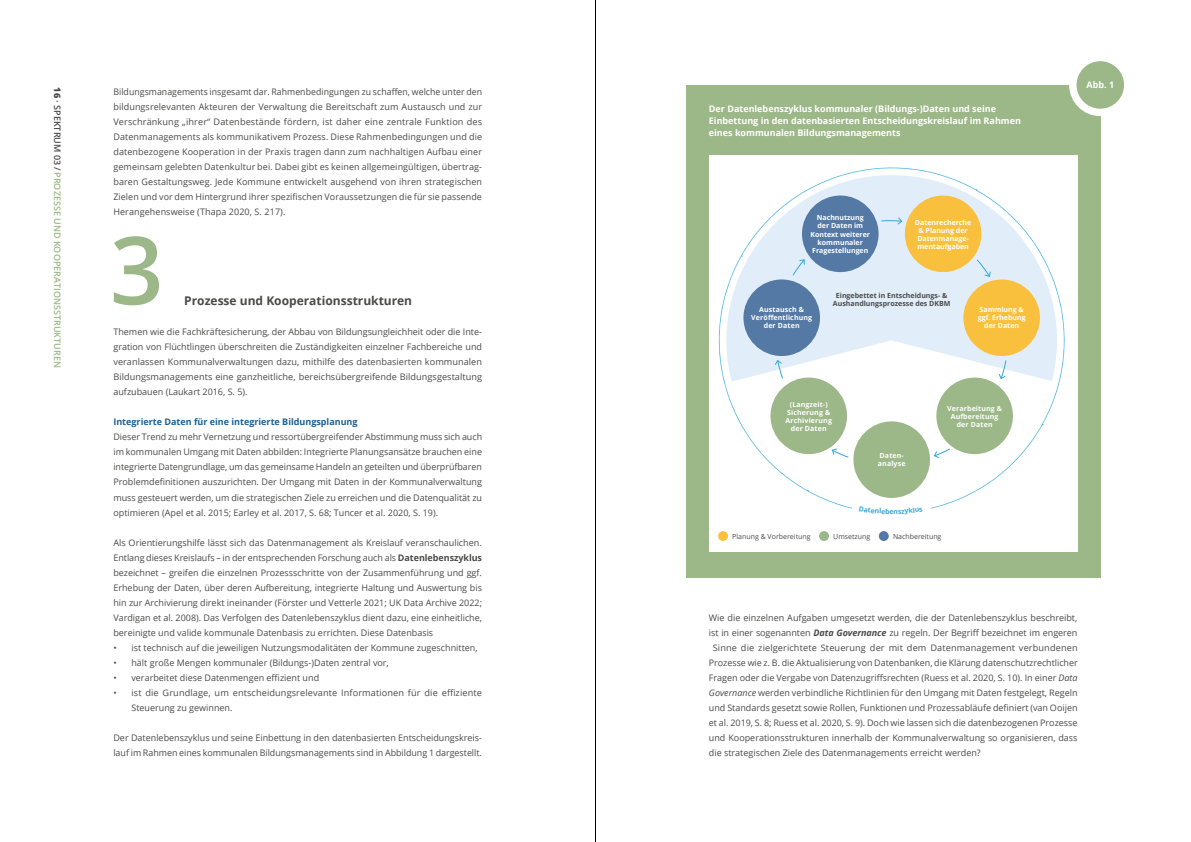
<style>
.page{position:relative;width:1191px;height:842px;background:#fff}
.page>*{position:absolute;margin:0;border:0;box-sizing:border-box;transform-origin:0 0}
.t1{font:600 94.1px "Open Sans";color:#9cb788}
.t2{font:700 12px "Open Sans";color:#4a4a49}
.t3{font:9px/15px "Open Sans";color:#4a4a49;text-align:justify}
.t4{font:700 9px/12px "Open Sans";color:#fff}
.t5{font:700 9px "Open Sans";color:#1d5f90}
.t6{font:600 9px "Open Sans";color:#9cb788}
.t7{font:700 7px/8px "Open Sans";color:#fff;text-align:center}
.t8{font:700 7px/8px "Open Sans";letter-spacing:.02em;color:#fff;text-align:center}
.t9{font:700 7px/8px "Open Sans";color:#4a4a49;text-align:center}
.t10{font:7px "Open Sans";color:#4a4a49}
.t11{font:700 6.9px "Open Sans";color:#31a9d9}
.s1{font-weight:800;color:#4a4a49}
.s2{color:#4a4a49}
.s3{font-weight:700}
.s4{font-weight:700;font-style:italic}
.s5{font-style:italic}
</style>
<div class="page">
<div style="left:686px;top:85px;width:414px;height:493px;background:#9cb788"></div>
<div style="left:1072px;top:57px;width:55px;height:55px;background:#9cb788;border-radius:50%"></div>
<div style="left:1069px;top:54px;width:62px;height:62px;border:7px solid #fff;border-radius:50%"></div>
<div style="left:709px;top:155px;width:368px;height:397px;background:#fff"></div>
<div style="left:718px;top:531px;width:10px;height:10px;background:#f9c03e;border-radius:50%"></div>
<div style="left:819px;top:531px;width:10px;height:10px;background:#9cb788;border-radius:50%"></div>
<svg style="left:878px;top:531px;width:10px;height:10px"></svg>
<hr style="left:595px;top:0;width:1px;height:842px;background:#000">
<svg style="left:718px;top:155px;width:360px;height:382px"></svg>
<p class="t6" style="left:63px;top:87px;width:282px;rotate:90deg"><span class="s1">16</span> <span class="s2">· SPEKTRUM 03 /</span> PROZESSE UND KOOPERATIONSSTRUKTUREN</p>
<p class="t3" style="left:113px;top:84px;width:370px">Bildungsmanagements insgesamt dar. Rahmenbedingungen zu schaffen, welche unter den bildungsrelevanten Akteuren der Verwaltung die Bereitschaft zum Austausch und zur Verschränkung „ihrer“ Datenbestände fördern, ist daher eine zentrale Funktion des Datenmanagements als kommunikativem Prozess. Diese Rahmenbedingungen und die datenbezogene Kooperation in der Praxis tragen dann zum nachhaltigen Aufbau einer gemeinsam gelebten Datenkultur bei. Dabei gibt es keinen allgemeingültigen, übertrag&shy;baren Gestaltungsweg. Jede Kommune entwickelt ausgehend von ihren strategischen Zielen und vor dem Hintergrund ihrer spezifischen Voraussetzungen die für sie passende Herangehensweise (Thapa 2020, S. 217).</p>
<h1 class="t1" style="left:110px;top:206px;width:55px">3</h1>
<h2 class="t2" style="left:184px;top:293px;width:229px">Prozesse und Kooperationsstrukturen</h2>
<p class="t3" style="left:113px;top:324px;width:370px">Themen wie die Fachkräftesicherung, der Abbau von Bildungsungleichheit oder die Inte&shy;gration von Flüchtlingen überschreiten die Zuständigkeiten einzelner Fachbereiche und veranlassen Kommunalverwaltungen dazu, mithilfe des datenbasierten kommunalen Bildungsmanagements eine ganzheitliche, bereichsübergreifende Bildungsgestaltung aufzubauen (Laukart 2016, S. 5).</p>
<p class="t5" style="left:113px;top:416px;width:246px">Integrierte Daten für eine integrierte Bildungsplanung</p>
<p class="t3" style="left:113px;top:429px;width:370px">Dieser Trend zu mehr Vernetzung und ressortübergreifender Abstimmung muss sich auch im kommunalen Umgang mit Daten abbilden: Integrierte Planungsansätze brauchen eine integrierte Datengrundlage, um das gemeinsame Handeln an geteilten und überprüfbaren Problemdefinitionen auszurichten. Der Umgang mit Daten in der Kommunalverwaltung muss gesteuert werden, um die strategischen Ziele zu erreichen und die Datenqualität zu optimieren (Apel et al. 2015; Earley et al. 2017, S. 68; Tuncer et al. 2020, S. 19).</p>
<p class="t3" style="left:113px;top:534px;width:370px">Als Orientierungshilfe lässt sich das Datenmanagement als Kreislauf veranschaulichen.<br>Entlang dieses Kreislaufs – in der entsprechenden Forschung auch als <span class="s3">Datenlebenszyklus </span>bezeichnet – greifen die einzelnen Prozessschritte von der Zusammenführung und ggf.<br>Erhebung der Daten, über deren Aufbereitung, integrierte Haltung und Auswertung bis hin zur Archivierung direkt ineinander (Förster und Vetterle 2021; UK Data Archive 2022; Vardigan et al. 2008). Das Verfolgen des Datenlebenszyklus dient dazu, eine einheitliche, bereinigte und valide kommunale Datenbasis zu errichten. Diese Datenbasis</p>
<p class="t3" style="left:113px;top:639px;width:366px">• ist technisch auf die jeweiligen Nutzungsmodalitäten der Kommune zugeschnitten,</p>
<p class="t3" style="left:113px;top:654px;width:277px">• hält große Mengen kommunaler (Bildungs-)Daten zentral vor,</p>
<p class="t3" style="left:113px;top:669px;width:207px">• verarbeitet diese Datenmengen effizient und</p>
<p class="t3" style="left:131px;top:684px;width:352px;text-indent:-18px">• ist die Grundlage, um entscheidungsrelevante Informationen für die effiziente<br>Steuerung zu gewinnen.</p>
<p class="t3" style="left:113px;top:729px;width:370px">Der Datenlebenszyklus und seine Einbettung in den datenbasierten Entscheidungskreis&shy;lauf im Rahmen eines kommunalen Bildungsmanagements sind in Abbildung 1 dargestellt.</p>
<p class="t4" style="left:709px;top:102px;width:313px">Der Datenlebenszyklus kommunaler (Bildungs-)Daten und seine<br>Einbettung in den datenbasierten Entscheidungskreislauf im Rahmen eines kommunalen Bildungsmanagements</p>
<p class="t4" style="left:1086px;top:79px;width:29px">Abb. 1</p>
<p class="t7" style="left:810px;top:214px;width:61px">Nachnutzung der Daten im<br>Kontext weiterer kommunaler<br>Fragestellungen</p>
<p class="t7" style="left:915px;top:218px;width:58px">Datenrecherche &amp; Planung der<br>Datenmanage&shy;mentaufgaben</p>
<p class="t8" style="left:751px;top:306px;width:62px">Austausch &amp;<br>Veröffentlichung der Daten</p>
<p class="t9" style="left:833px;top:292px;width:119px">Eingebettet in Entscheidungs- &amp;<br>Aushandlungsprozesse des DKBM</p>
<p class="t7" style="left:977px;top:306px;width:49px">Sammlung &amp; ggf. Erhebung der Daten</p>
<p class="t8" style="left:785px;top:400px;width:48px">(Langzeit-)<br>Sicherung &amp;<br>Archivierung der Daten</p>
<p class="t8" style="left:878px;top:452px;width:29px;text-align:left">Daten&shy;analyse</p>
<p class="t11" style="left:889px;top:507px;width:6px">e</p>
<p class="t8" style="left:947px;top:404px;width:57px">Verarbeitung &amp;<br>Aufbereitung der Daten</p>
<p class="t10" style="left:732px;top:531px;width:80px">Planung &amp; Vorbereitung</p>
<p class="t10" style="left:833px;top:531px;width:39px">Umsetzung</p>
<p class="t10" style="left:893px;top:531px;width:50px">Nachbereitung</p>
<p class="t3" style="left:709px;top:609px;width:370px">Wie die einzelnen Aufgaben umgesetzt werden, die der Datenlebenszyklus beschreibt,</p>
<p class="t3" style="left:709px;top:624px;width:370px">ist in einer sogenannten <span class="s4">Data Governance</span> zu regeln. Der Begriff bezeichnet im engeren</p>
<p class="t3" style="left:713px;top:639px;width:366px">Sinne die zielgerichtete Steuerung der mit dem Datenmanagement verbundenen</p>
<p class="t3" style="left:709px;top:654px;width:370px">Prozesse wie z. B. die Aktualisierung von Datenbanken, die Klärung datenschutzrechtlicher</p>
<p class="t3" style="left:709px;top:669px;width:370px">Fragen oder die Vergabe von Datenzugriffsrechten (Ruess et al. 2020, S. 10). In einer <span class="s5">Data</span></p>
<p class="t3" style="left:709px;top:684px;width:370px"><span class="s5">Governance</span> werden verbindliche Richtlinien für den Umgang mit Daten festgelegt, Regeln</p>
<p class="t3" style="left:709px;top:699px;width:370px">und Standards gesetzt sowie Rollen, Funktionen und Prozessabläufe definiert (van Ooijen</p>
<p class="t3" style="left:709px;top:714px;width:370px">et al. 2019, S. 8; Ruess et al. 2020, S. 9). Doch wie lassen sich die datenbezogenen Prozesse</p>
<p class="t3" style="left:709px;top:729px;width:370px">und Kooperationsstrukturen innerhalb der Kommunalverwaltung so organisieren, dass</p>
<p class="t3" style="left:709px;top:744px;width:273px">die strategischen Ziele des Datenmanagements erreicht werden?</p>
</div>
